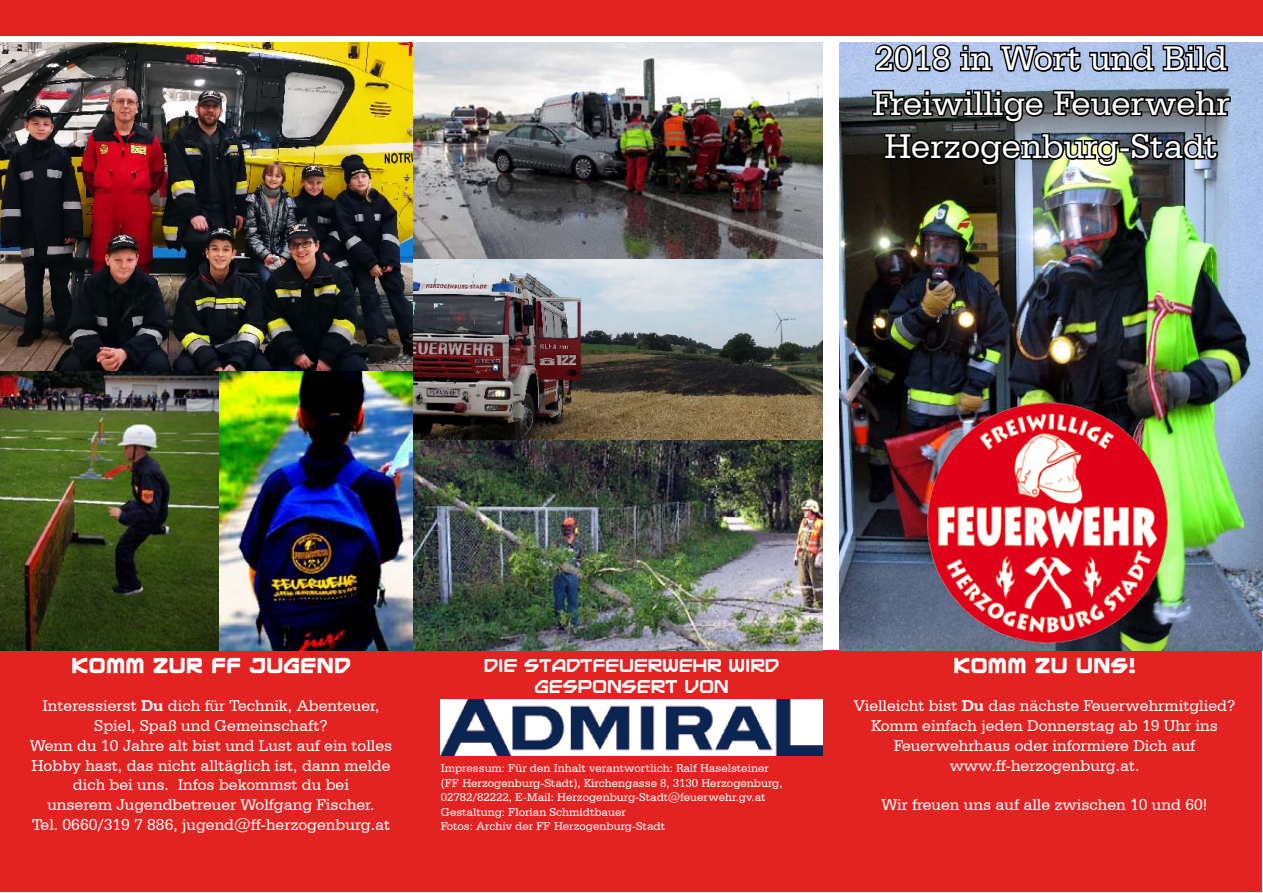
<style>
.page{position:relative;width:1263px;height:893px;background:#fff}
.page>*{position:absolute;margin:0;border:0;box-sizing:border-box;transform-origin:0 0}
.t1{font:36px/43.2px "Serifa BT";color:#fff;text-align:center}
.t2{font:18px/21.6px "Mainframe BB";color:#fff;text-align:center}
.t3{font:18px "Mainframe BB Bold";color:#fff}
.t4{font:16.5px/19.8px "Serifa BT";color:#fff;text-align:center}
.t5{font:12px/14.4px "Serifa BT";color:#fff}
.s1{font-weight:700}
</style>
<div class="page">
<div style="left:1px;top:651px;width:1261px;height:241px;background:#e32322"></div>
<div style="left:0;top:0;width:1263px;height:35px;background:#e32322"></div>
<img style="left:839px;top:43px;width:424px;height:608px">
<img style="left:926px;top:400px;width:243px;height:244px">
<svg style="left:870px;top:88px;width:362px;height:80px;background:#3d4345"></svg>
<svg style="left:870px;top:42px;width:359px;height:37px;background:#69768d"></svg>
<img style="left:412px;top:43px;width:410px;height:216px">
<img style="left:412px;top:259px;width:410px;height:181px">
<img style="left:412px;top:440px;width:410px;height:211px">
<img style="left:0;top:43px;width:412px;height:328px">
<img style="left:0;top:371px;width:412px;height:280px">
<img style="left:441px;top:700px;width:381px;height:55px">
<h1 class="t1" style="left:875px;top:36px;width:354px">2018 in Wort und Bild</h1>
<h1 class="t1" style="left:872px;top:81px;width:359px">Freiwillige Feuerwehr<br>Herzogenburg-Stadt</h1>
<p class="t3" style="left:71px;top:655px;width:281px">KOMM ZUR FF JUGEND</p>
<p class="t4" style="left:30px;top:696px;width:364px">Interessierst <span class="s1">Du</span> dich für Technik, Abenteuer, Spiel, Spaß und Gemeinschaft?<br>Wenn du 10 Jahre alt bist und Lust auf ein tolles Hobby hast, das nicht alltäglich ist, dann melde dich bei uns. Infos bekommst du bei<br>unserem Jugendbetreuer Wolfgang Fischer.<br>Tel. 0660/319 7 886, jugend@ff-herzogenburg.at</p>
<p class="t2" style="left:484px;top:654px;width:297px">DIE STADTFEUERWEHR WIRD<br>GESPONSERT VON</p>
<p class="t3" style="left:953px;top:655px;width:184px">KOMM ZU UNS!</p>
<p class="t4" style="left:854px;top:696px;width:383px">Vielleicht bist <span class="s1">Du</span> das nächste Feuerwehrmitglied?<br>Komm einfach jeden Donnerstag ab 19 Uhr ins Feuerwehrhaus oder informiere Dich auf www.ff-herzogenburg.at.</p>
<p class="t4" style="left:881px;top:795px;width:327px">Wir freuen uns auf alle zwischen 10 und 60!</p>
<p class="t5" style="left:441px;top:761px;width:343px">Impressum: Für den Inhalt verantwortlich: Ralf Haselsteiner (FF Herzogenburg-Stadt), Kirchengasse 8, 3130 Herzogenburg, 02782/82222, E-Mail: Herzogenburg-Stadt@feuerwehr.gv.at Gestaltung: Florian Schmidtbauer<br>Fotos: Archiv der FF Herzogenburg-Stadt</p>
</div>
